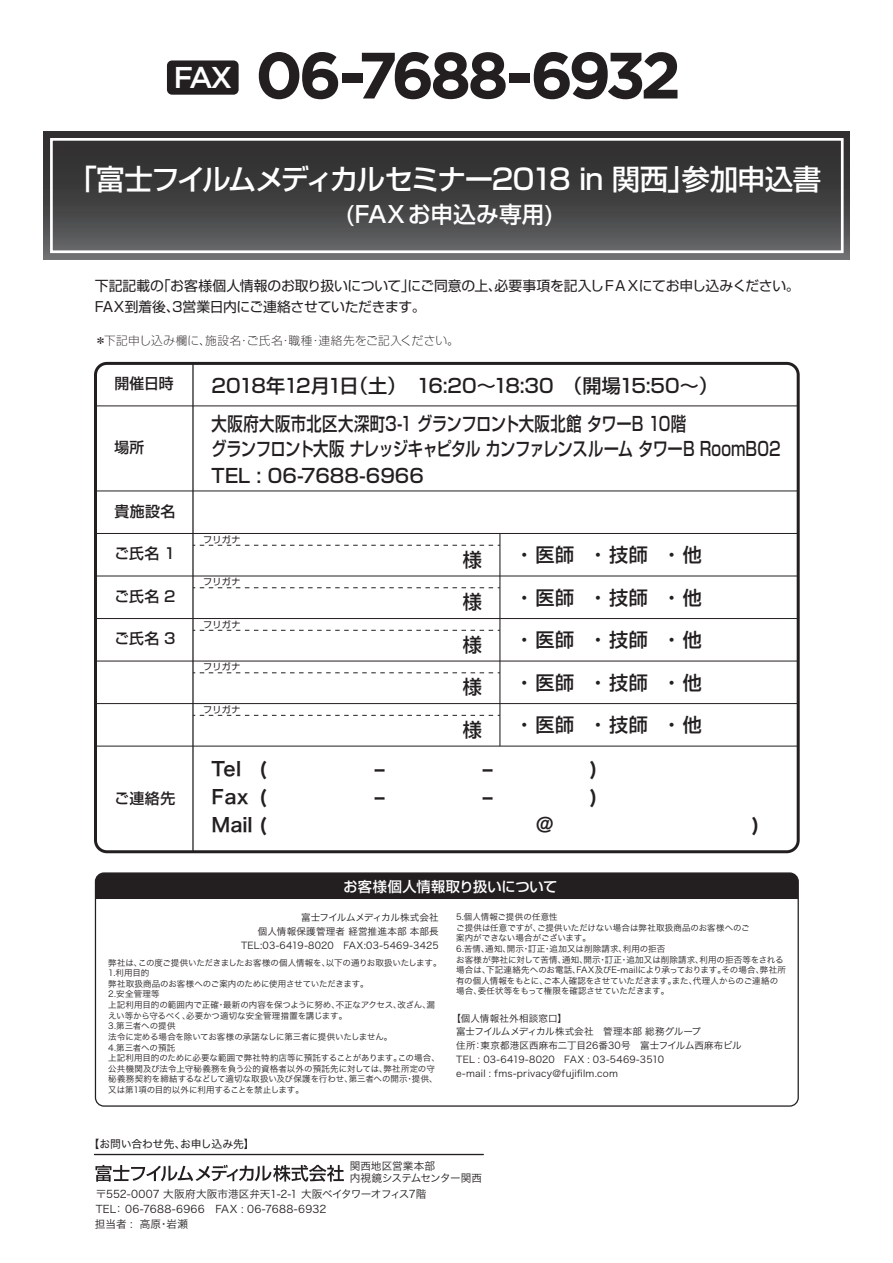
<style>
.page{position:relative;width:893px;height:1263px;background:#fff}
.page>*{position:absolute;margin:0;border:0;box-sizing:border-box;transform-origin:0 0}
.t1{font:700 65.25px "Gotham";letter-spacing:-.085em;color:#231f20}
.t2{font:500 28.5px "Shin Go Pro";letter-spacing:-.055em;color:#fff}
.t3{font:500 22.8px "Shin Go Pro";color:#fff}
.t4{font:500 19.2px/37.8px "Shin Go Pro";color:#231f20}
.t5{font:500 19.2px/26.7px "Shin Go Pro";letter-spacing:-.02em;color:#231f20;scale:.8 1}
.t6{font:19.2px "Hira Kaku Std W6";letter-spacing:-.005em;color:#231f20}
.t7{font:19.2px "Hira Kaku Std W6";letter-spacing:-.005em;color:#231f20;scale:1.5 1}
.t8{font:500 14.85px "Shin Go Pro";letter-spacing:.025em;color:#231f20}
.t9{font:500 14.25px "Shin Go Pro";letter-spacing:.005em;color:#fff}
.t10{font:13.8px/21.3px "Shin Go Pro";letter-spacing:-.015em;color:#231f20}
.t11{font:300 expanded 11.7px "Shin Go Pro";letter-spacing:.025em;color:#231f20}
.t12{font:10.8px "Hira Kaku Std W4";letter-spacing:-.02em;color:#231f20}
.t13{font:10.65px/14.9px "Hira Kaku Std W3";letter-spacing:.005em;color:#231f20}
.t14{font:9.6px/13.8px "Hira Kaku Std W3";letter-spacing:.01em;color:#231f20;text-align:right}
.t15{font:9px "Shin Go Pro";letter-spacing:.035em;color:#231f20}
.t16{font:8.55px/10.6px "Hira Kaku Std W3";letter-spacing:-.005em;color:#231f20}
</style>
<div class="page">
<div style="left:167px;top:60px;width:72px;height:35px;background:#231f20;border-radius:5px"></div>
<div style="left:44px;top:132px;width:806px;height:127px;background:linear-gradient(to bottom,#262425,#636465)"></div>
<div style="left:50px;top:138px;width:794px;height:115px;border:3px solid #fff"></div>
<hr style="left:94px;top:1154px;width:390px;height:1px;background:#231f20">
<div style="left:94px;top:362px;width:706px;height:491px;border:3px solid #231f20;border-radius:11px"></div>
<hr style="left:192px;top:363px;width:2px;height:489px;background:#231f20">
<hr style="left:95px;top:405px;width:703px;height:1px;background:#231f20">
<hr style="left:95px;top:490px;width:703px;height:1px;background:#231f20">
<hr style="left:95px;top:533px;width:703px;height:1px;background:#231f20">
<hr style="left:95px;top:575px;width:703px;height:1px;background:#231f20">
<hr style="left:95px;top:618px;width:703px;height:1px;background:#231f20">
<hr style="left:95px;top:661px;width:703px;height:1px;background:#231f20">
<hr style="left:95px;top:703px;width:703px;height:1px;background:#231f20">
<hr style="left:95px;top:746px;width:703px;height:1px;background:#231f20">
<hr style="left:499px;top:533px;width:1px;height:213px;background:#231f20">
<div style="left:95px;top:874px;width:702px;height:25px;background:#231f20"></div>
<div style="left:95px;top:872px;width:704px;height:235px;border:1px solid #231f20;border-radius:9px"></div>
<svg style="left:95px;top:1165px;width:249px;height:17px"></svg>
<svg style="left:193px;top:545px;width:307px;height:1px"></svg>
<svg style="left:193px;top:587px;width:307px;height:1px"></svg>
<svg style="left:193px;top:630px;width:307px;height:1px"></svg>
<svg style="left:193px;top:672px;width:307px;height:1px"></svg>
<svg style="left:193px;top:715px;width:307px;height:1px"></svg>
<h1 class="t1" style="left:173px;top:32px;width:509px"><sup>FAX</sup> 06-7688-6932</h1>
<h2 class="t2" style="left:68px;top:155px;width:754px">「富士フイルムメディカルセミナー2018 in 関西」参加申込書</h2>
<h3 class="t3" style="left:344px;top:196px;width:211px">(FAXお申込み専用)</h3>
<h3 class="t10" style="left:95px;top:273px;width:706px">下記記載の「お客様個人情報のお取り扱いについて」にご同意の上、必要事項を記入しＦＡＸにてお申し込みください。<br>FAX到着後、3営業日内にご連絡させていただきます。</h3>
<h3 class="t11" style="left:95px;top:331px;width:366px">＊下記申し込み欄に、施設名・ご氏名・職種・連絡先をご記入ください。</h3>
<h3 class="t8" style="left:114px;top:371px;width:61px">開催日時</h3>
<h3 class="t4" style="left:212px;top:365px;width:508px">2018年12月1日（土）　16:20～18:30　（開場15:50～）大阪府大阪市北区大深町3-1 グランフロント大阪北館 タワーB 10階</h3>
<h3 class="t5" style="left:212px;top:433px;width:713px">グランフロント大阪 ナレッジキャピタル カンファレンスルーム タワーB RoomB02<br>TEL : 06-7688-6966</h3>
<h3 class="t8" style="left:114px;top:435px;width:32px">場所</h3>
<h3 class="t8" style="left:114px;top:499px;width:63px">貴施設名</h3>
<h3 class="t8" style="left:114px;top:541px;width:63px">ご氏名 1</h3>
<h3 class="t8" style="left:114px;top:584px;width:63px">ご氏名 2</h3>
<h3 class="t8" style="left:114px;top:626px;width:63px">ご氏名 3</h3>
<h3 class="t8" style="left:114px;top:786px;width:62px">ご連絡先</h3>
<p class="t15" style="left:203px;top:532px;width:39px">フリガナ</p>
<p class="t15" style="left:203px;top:574px;width:39px">フリガナ</p>
<p class="t15" style="left:203px;top:617px;width:39px">フリガナ</p>
<p class="t15" style="left:203px;top:660px;width:39px">フリガナ</p>
<p class="t15" style="left:203px;top:702px;width:39px">フリガナ</p>
<h3 class="t4" style="left:463px;top:538px;width:21px">様</h3>
<h3 class="t4" style="left:515px;top:534px;width:189px">・ 医師　・ 技師　・ 他</h3>
<h3 class="t4" style="left:463px;top:581px;width:21px">様</h3>
<h3 class="t4" style="left:515px;top:576px;width:189px">・ 医師　・ 技師　・ 他</h3>
<h3 class="t4" style="left:463px;top:623px;width:21px">様</h3>
<h3 class="t4" style="left:515px;top:619px;width:189px">・ 医師　・ 技師　・ 他</h3>
<h3 class="t4" style="left:463px;top:666px;width:21px">様</h3>
<h3 class="t4" style="left:515px;top:661px;width:189px">・ 医師　・ 技師　・ 他</h3>
<h3 class="t4" style="left:463px;top:708px;width:21px">様</h3>
<h3 class="t4" style="left:515px;top:704px;width:189px">・ 医師　・ 技師　・ 他</h3>
<h3 class="t6" style="left:212px;top:753px;width:57px">Tel (</h3>
<h3 class="t7" style="left:374px;top:753px;width:9px">-</h3>
<h3 class="t7" style="left:482px;top:753px;width:9px">-</h3>
<h3 class="t6" style="left:590px;top:753px;width:9px">)</h3>
<h3 class="t6" style="left:212px;top:781px;width:57px">Fax (</h3>
<h3 class="t7" style="left:374px;top:781px;width:9px">-</h3>
<h3 class="t7" style="left:482px;top:781px;width:9px">-</h3>
<h3 class="t6" style="left:590px;top:781px;width:9px">)</h3>
<h3 class="t6" style="left:212px;top:809px;width:57px">Mail (</h3>
<h3 class="t6" style="left:536px;top:809px;width:19px">@</h3>
<h3 class="t6" style="left:752px;top:809px;width:9px">)</h3>
<h3 class="t9" style="left:343px;top:875px;width:215px">お客様個人情報取り扱いについて</h3>
<p class="t14" style="left:241px;top:910px;width:199px">富士フイルムメディカル株式会社<br>個人情報保護管理者 経営推進本部 本部長<br>TEL:03-6419-8020　FAX:03-5469-3425</p>
<p class="t16" style="left:456px;top:911px;width:331px">5.個人情報ご提供の任意性<br>ご提供は任意ですが、ご提供いただけない場合は弊社取扱商品のお客様へのご<br>案内ができない場合がございます。<br>6.苦情、通知、開示・訂正・追加又は削除請求、利用の拒否<br>お客様が弊社に対して苦情、通知、開示・訂正・追加又は削除請求、利用の拒否等をされる場合は、下記連絡先へのお電話、FAX及びE-mailにより承っております。その場合、弊社所有の個人情報をもとに、ご本人確認をさせていただきます。また、代理人からのご連絡の場合、委任状等をもって権限を確認させていただきます。</p>
<p class="t16" style="left:108px;top:957px;width:335px">弊社は、この度ご提供いただきましたお客様の個人情報を、以下の通りお取扱いたします。<br>1.利用目的<br>弊社取扱商品のお客様へのご案内のために使用させていただきます。<br>2.安全管理等<br>上記利用目的の範囲内で正確・最新の内容を保つように努め、不正なアクセス、改ざん、漏えい等から守るべく、必要かつ適切な安全管理措置を講じます。<br>3.第三者への提供<br>法令に定める場合を除いてお客様の承諾なしに第三者に提供いたしません。<br>4.第三者への預託<br>上記利用目的のために必要な範囲で弊社特約店等に預託することがあります。この場合、公共機関及び法令上守秘義務を負う公的資格者以外の預託先に対しては、弊社所定の守秘義務契約を締結するなどして適切な取扱い及び保護を行わせ、第三者への開示・提供、又は第1項の目的以外に利用することを禁止します。</p>
<p class="t14" style="left:456px;top:1011px;width:287px;text-align:left;text-indent:-5px">【個人情報社外相談窓口】<br>富士フイルムメディカル株式会社　管理本部 総務グループ<br>住所：東京都港区西麻布二丁目26番30号　富士フイルム西麻布ビル<br>TEL : 03-6419-8020　FAX : 03-5469-3510<br>e-mail : fms-privacy@fujifilm.com</p>
<p class="t12" style="left:89px;top:1135px;width:168px">【お問い合わせ先、お申し込み先】</p>
<p class="t13" style="left:350px;top:1160px;width:134px;line-height:12px">関西地区営業本部<br>内視鏡システムセンター関西</p>
<p class="t13" style="left:95px;top:1186px;width:333px">〒552-0007 大阪府大阪市港区弁天1-2-1 大阪ベイタワーオフィス7階<br>TEL： 06-7688-6966　FAX : 06-7688-6932<br>担当者 : 高原・岩瀬</p>
</div>
